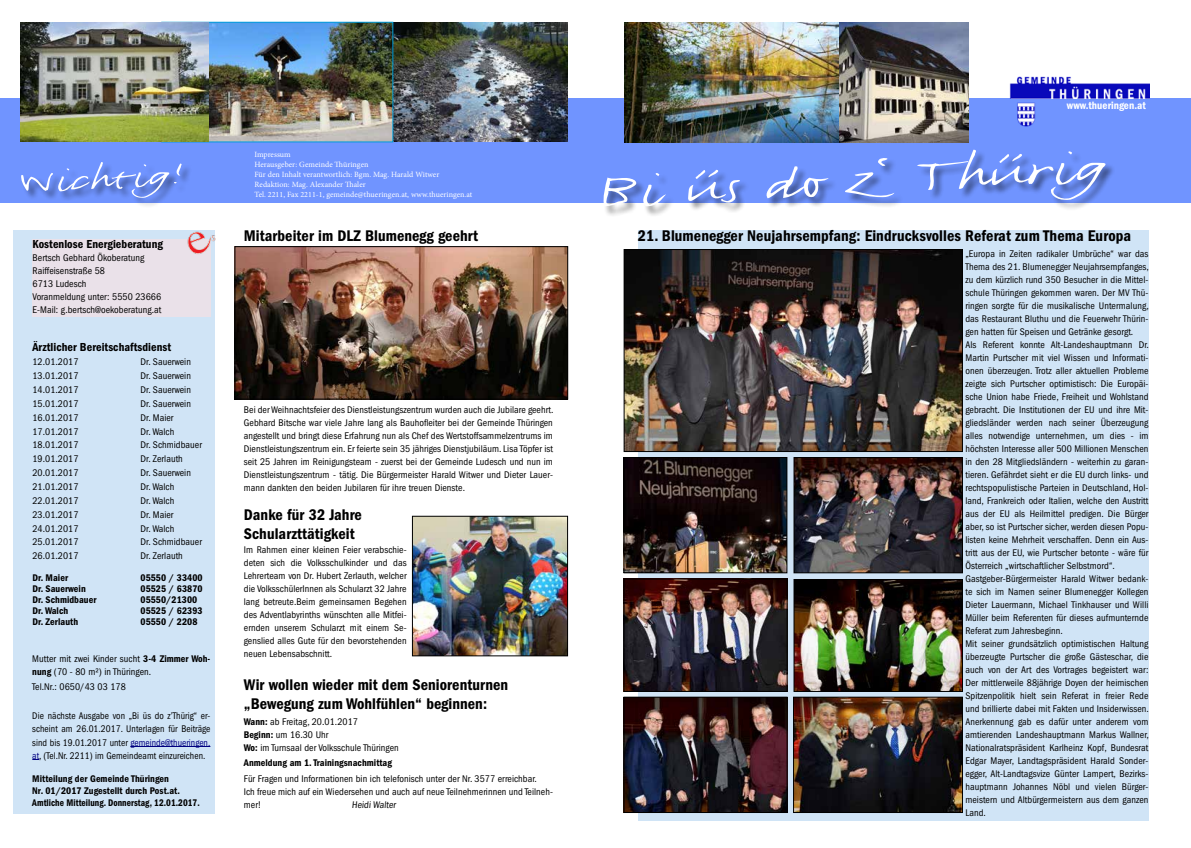
<style>
.page{position:relative;width:1191px;height:848px;background:#fff}
.page>*{position:absolute;margin:0;border:0;box-sizing:border-box;transform-origin:0 0}
.t1{font:16px/19px "ITC Franklin Gothic Std Dm Cd";letter-spacing:.005em;color:#000}
.t2{font:12px "ITC Franklin Gothic Std Dm Cd";letter-spacing:.005em;color:#000}
.t3{font:11px "ITC Franklin Gothic Std Dm Cd";letter-spacing:.005em;color:#fff}
.t4{font:condensed 10px/13px "ITC Franklin Gothic Std";letter-spacing:.005em;color:#000}
.t5{font:10px/12px "ITC Franklin Gothic Std Dm Cd";letter-spacing:.005em;color:#000}
.t6{font:condensed 10px/13px "ITC Franklin Gothic Std";letter-spacing:.005em;color:#000;text-align:justify;scale:.96 1}
.t7{font:8px/10px "Minion Pro";letter-spacing:.005em;color:#fff}
.s1{font-family:"ITC Franklin Gothic Std Dm Cd";font-stretch:normal}
.s2{color:#000080}
</style>
<div class="page">
<div style="left:0;top:98px;width:1191px;height:105px;background:#7094ff"></div>
<div style="left:22px;top:163px;width:170px;height:46px;background:#000;opacity:.5"></div>
<svg style="left:21px;top:162px;width:162px;height:36px"></svg>
<img style="left:1009px;top:76px;width:140px;height:51px">
<img style="left:624px;top:23px;width:344px;height:119px">
<img style="left:393px;top:22px;width:174px;height:119px">
<div style="left:14px;top:230px;width:201px;height:583px;background:#d0e4f6"></div>
<div style="left:604px;top:150px;width:512px;height:67px;background:#000;opacity:.5"></div>
<svg style="left:603px;top:150px;width:508px;height:60px"></svg>
<hr style="left:130px;top:746px;width:80px;height:1px;background:#000080">
<img style="left:209px;top:24px;width:182px;height:116px">
<div style="left:162px;top:22px;width:231px;height:120px;border:1px solid #009cdb"></div>
<img style="left:21px;top:22px;width:188px;height:120px">
<div style="left:638px;top:230px;width:510px;height:590px;background:#d0e4f6"></div>
<img style="left:237px;top:248px;width:329px;height:149px">
<div style="left:235px;top:246px;width:333px;height:153px;border:1px solid #000"></div>
<img style="left:414px;top:518px;width:151px;height:136px">
<div style="left:412px;top:516px;width:155px;height:140px;border:1px solid #000"></div>
<img style="left:626px;top:581px;width:159px;height:108px">
<div style="left:624px;top:579px;width:163px;height:112px;border:1px solid #000"></div>
<img style="left:626px;top:251px;width:334px;height:199px">
<div style="left:624px;top:249px;width:338px;height:203px;border:1px solid #000"></div>
<img style="left:796px;top:581px;width:164px;height:108px">
<div style="left:794px;top:579px;width:168px;height:112px;border:1px solid #000"></div>
<img style="left:626px;top:699px;width:159px;height:111px">
<div style="left:624px;top:697px;width:163px;height:115px;border:1px solid #000"></div>
<img style="left:796px;top:459px;width:164px;height:112px">
<div style="left:794px;top:457px;width:168px;height:116px;border:1px solid #000"></div>
<img style="left:626px;top:459px;width:159px;height:112px">
<div style="left:624px;top:457px;width:163px;height:116px;border:1px solid #000"></div>
<img style="left:795px;top:699px;width:165px;height:111px">
<div style="left:793px;top:697px;width:169px;height:115px;border:1px solid #000"></div>
<div style="left:33px;top:239px;width:178px;height:78px;background:#eae1e9"></div>
<img style="left:187px;top:231px;width:29px;height:23px">
<p class="t2" style="left:33px;top:237px;width:132px">Kostenlose Energieberatung</p>
<p class="t4" style="left:33px;top:251px;width:130px">Bertsch Gebhard Ökoberatung<br>Raiffeisenstraße 58<br>6713 Ludesch<br>Voranmeldung unter: 5550 23666<br>E-Mail: g.bertsch@oekoberatung.at</p>
<p class="t7" style="left:254px;top:149px;width:219px">Impressum<br>Herausgeber: Gemeinde Thüringen<br>Für den Inhalt verantwortlich: Bgm. Mag. Harald Witwer Redaktion: Mag. Alexander Thaler<br>Tel. 2211, Fax 2211-1, gemeinde@thueringen.at, www.thueringen.at</p>
<h1 class="t1" style="left:244px;top:226px;width:236px">Mitarbeiter im DLZ Blumenegg geehrt</h1>
<p class="t2" style="left:32px;top:340px;width:140px">Ärztlicher Bereitschaftsdienst</p>
<p class="t4" style="left:32px;top:355px;width:48px">12.01.2017</p>
<p class="t4" style="left:140px;top:355px;width:52px">Dr. Sauerwein</p>
<p class="t4" style="left:32px;top:369px;width:48px">13.01.2017</p>
<p class="t4" style="left:140px;top:369px;width:52px">Dr. Sauerwein</p>
<p class="t4" style="left:32px;top:383px;width:48px">14.01.2017</p>
<p class="t4" style="left:140px;top:383px;width:52px">Dr. Sauerwein</p>
<p class="t4" style="left:32px;top:397px;width:48px">15.01.2017</p>
<p class="t4" style="left:140px;top:397px;width:52px">Dr. Sauerwein</p>
<p class="t4" style="left:32px;top:411px;width:48px">16.01.2017</p>
<p class="t4" style="left:140px;top:411px;width:34px">Dr. Maier</p>
<p class="t4" style="left:32px;top:425px;width:48px">17.01.2017</p>
<p class="t4" style="left:140px;top:425px;width:35px">Dr. Walch</p>
<p class="t4" style="left:32px;top:438px;width:48px">18.01.2017</p>
<p class="t4" style="left:140px;top:438px;width:63px">Dr. Schmidbauer</p>
<p class="t4" style="left:32px;top:452px;width:48px">19.01.2017</p>
<p class="t4" style="left:140px;top:452px;width:44px">Dr. Zerlauth</p>
<p class="t4" style="left:32px;top:466px;width:48px">20.01.2017</p>
<p class="t4" style="left:140px;top:466px;width:52px">Dr. Sauerwein</p>
<p class="t4" style="left:32px;top:480px;width:48px">21.01.2017</p>
<p class="t4" style="left:140px;top:480px;width:35px">Dr. Walch</p>
<p class="t4" style="left:32px;top:494px;width:48px">22.01.2017</p>
<p class="t4" style="left:140px;top:494px;width:35px">Dr. Walch</p>
<p class="t4" style="left:32px;top:508px;width:48px">23.01.2017</p>
<p class="t4" style="left:140px;top:508px;width:34px">Dr. Maier</p>
<p class="t4" style="left:32px;top:522px;width:48px">24.01.2017</p>
<p class="t4" style="left:140px;top:522px;width:35px">Dr. Walch</p>
<p class="t4" style="left:32px;top:535px;width:48px">25.01.2017</p>
<p class="t4" style="left:140px;top:535px;width:63px">Dr. Schmidbauer</p>
<p class="t4" style="left:32px;top:549px;width:48px">26.01.2017</p>
<p class="t4" style="left:140px;top:549px;width:44px">Dr. Zerlauth</p>
<p class="t5" style="left:32px;top:572px;width:37px">Dr. Maier</p>
<p class="t5" style="left:140px;top:572px;width:64px">05550 / 33400</p>
<p class="t5" style="left:32px;top:583px;width:55px">Dr. Sauerwein</p>
<p class="t5" style="left:140px;top:583px;width:64px">05525 / 63870</p>
<p class="t5" style="left:32px;top:594px;width:66px">Dr. Schmidbauer</p>
<p class="t5" style="left:140px;top:594px;width:58px">05550/21300</p>
<p class="t5" style="left:32px;top:605px;width:37px">Dr. Walch</p>
<p class="t5" style="left:140px;top:605px;width:64px">05525 / 62393</p>
<p class="t5" style="left:32px;top:616px;width:47px">Dr. Zerlauth</p>
<p class="t5" style="left:140px;top:616px;width:58px">05550 / 2208</p>
<p class="t4" style="left:244px;top:403px;width:311px;text-align:justify">Bei der Weihnachtsfeier des Dienstleistungszentrum wurden auch die Jubilare geehrt.<br>Gebhard Bitsche war viele Jahre lang als Bauhofleiter bei der Gemeinde Thüringen angestellt und bringt diese Erfahrung nun als Chef des Wertstoffsammelzentrums im Dienstleistungszentrum ein. Er feierte sein 35 jähriges Dienstjubiläum. Lisa Töpfer ist seit 25 Jahren im Reinigungsteam - zuerst bei der Gemeinde Ludesch und nun im Dienstleistungszentrum - tätig. Die Bürgermeister Harald Witwer und Dieter Lauer&shy;mann dankten den beiden Jubilaren für ihre treuen Dienste.</p>
<h1 class="t1" style="left:244px;top:505px;width:120px">Danke für 32 Jahre<br>Schularzttätigkeit</h1>
<p class="t4" style="left:244px;top:543px;width:164px;text-align:justify">Im Rahmen einer kleinen Feier verabschie&shy;deten sich die Volksschulkinder und das Lehrerteam von Dr. Hubert Zerlauth, welcher die VolksschülerInnen als Schularzt 32 Jahre lang betreute.Beim gemeinsamen Begehen des Adventlabyrinths wünschten alle Mitfei&shy;ernden unserem Schularzt mit einem Se&shy;genslied alles Gute für den bevorstehenden neuen Lebensabschnitt.</p>
<p class="t4" style="left:32px;top:652px;width:180px">Mutter mit zwei Kinder sucht <span class="s1">3-4 Zimmer Woh&shy;nung</span> (70 - 80 m²) in Thüringen.</p>
<p class="t4" style="left:32px;top:680px;width:95px">Tel.Nr.: 0650/43 03 178</p>
<h1 class="t1" style="left:244px;top:675px;width:266px">Wir wollen wieder mit dem Seniorenturnen „Bewegung zum Wohlfühlen“ beginnen:</h1>
<p class="t4" style="left:244px;top:714px;width:156px"><span class="s1">Wann:</span> ab Freitag, 20.01.2017<br><span class="s1">Beginn:</span> um 16.30 Uhr<br><span class="s1">Wo:</span> im Turnsaal der Volksschule Thüringen</p>
<p class="t5" style="left:244px;top:757px;width:150px">Anmeldung am 1. Trainingsnachmittag</p>
<p class="t4" style="left:244px;top:772px;width:310px">Für Fragen und Informationen bin ich telefonisch unter der Nr. 3577 erreichbar.<br>Ich freue mich auf ein Wiedersehen und auch auf neue Teilnehmerinnen und Teilneh&shy;mer!</p>
<p class="t6" style="left:32px;top:709px;width:187px">Die nächste Ausgabe von „Bi üs do z’Thürig“ er&shy;scheint am 26.01.2017. Unterlagen für Beiträge sind bis 19.01.2017 unter <span class="s2">gemeinde@thueringen. at</span>, (Tel.Nr. 2211) im Gemeindeamt einzureichen.</p>
<p class="t5" style="left:32px;top:773px;width:169px">Mitteilung der Gemeinde Thüringen<br>Nr. 01/2017 Zugestellt durch Post.at.<br>Amtliche Mitteilung. Donnerstag, 12.01.2017.</p>
<p class="t4" style="left:352px;top:798px;width:47px">Heidi Walter</p>
<p class="t3" style="left:1067px;top:99px;width:80px">www.thueringen.at</p>
<h1 class="t1" style="left:638px;top:226px;width:495px">21. Blumenegger Neujahrsempfang: Eindrucksvolles Referat zum Thema Europa</h1>
<p class="t4" style="left:965px;top:247px;width:185px">„Europa in Zeiten radikaler Umbrüche“ war das Thema des 21. Blumenegger Neujahrsempfanges, zu dem kürzlich rund 350 Besucher in die Mittel&shy;schule Thüringen gekommen waren. Der MV Thü&shy;ringen sorgte für die musikalische Untermalung, das Restaurant Bluthu und die Feuerwehr Thürin&shy;gen hatten für Speisen und Getränke gesorgt.<br>Als Referent konnte Alt-Landeshauptmann Dr.<br>Martin Purtscher mit viel Wissen und Informati&shy;onen überzeugen. Trotz aller aktuellen Probleme zeigte sich Purtscher optimistisch: Die Europäi&shy;sche Union habe Friede, Freiheit und Wohlstand gebracht. Die Institutionen der EU und ihre Mit&shy;gliedsländer werden nach seiner Überzeugung alles notwendige unternehmen, um dies - im höchsten Interesse aller 500 Millionen Menschen in den 28 Mitgliedsländern - weiterhin zu garan&shy;tieren. Gefährdet sieht er die EU durch links- und rechtspopulistische Parteien in Deutschland, Hol&shy;land, Frankreich oder Italien, welche den Austritt aus der EU als Heilmittel predigen. Die Bürger aber, so ist Purtscher sicher, werden diesen Popu&shy;listen keine Mehrheit verschaffen. Denn ein Aus&shy;tritt aus der EU, wie Purtscher betonte - wäre für Österreich „wirtschaftlicher Selbstmord“.<br>Gastgeber-Bürgermeister Harald Witwer bedank&shy;te sich im Namen seiner Blumenegger Kollegen Dieter Lauermann, Michael Tinkhauser und Willi Müller beim Referenten für dieses aufmunternde Referat zum Jahresbeginn.<br>Mit seiner grundsätzlich optimistischen Haltung überzeugte Purtscher die große Gästeschar, die auch von der Art des Vortrages begeistert war:<br>Der mittlerweile 88jährige Doyen der heimischen Spitzenpolitik hielt sein Referat in freier Rede und brillierte dabei mit Fakten und Insiderwissen.<br>Anerkennung gab es dafür unter anderem vom amtierenden Landeshauptmann Markus Wallner, Nationalratspräsident Karlheinz Kopf, Bundesrat Edgar Mayer, Landtagspräsident Harald Sonder&shy;egger, Alt-Landtagsvize Günter Lampert, Bezirks&shy;hauptmann Johannes Nöbl und vielen Bürger&shy;meistern und Altbürgermeistern aus dem ganzen Land.</p>
</div>
